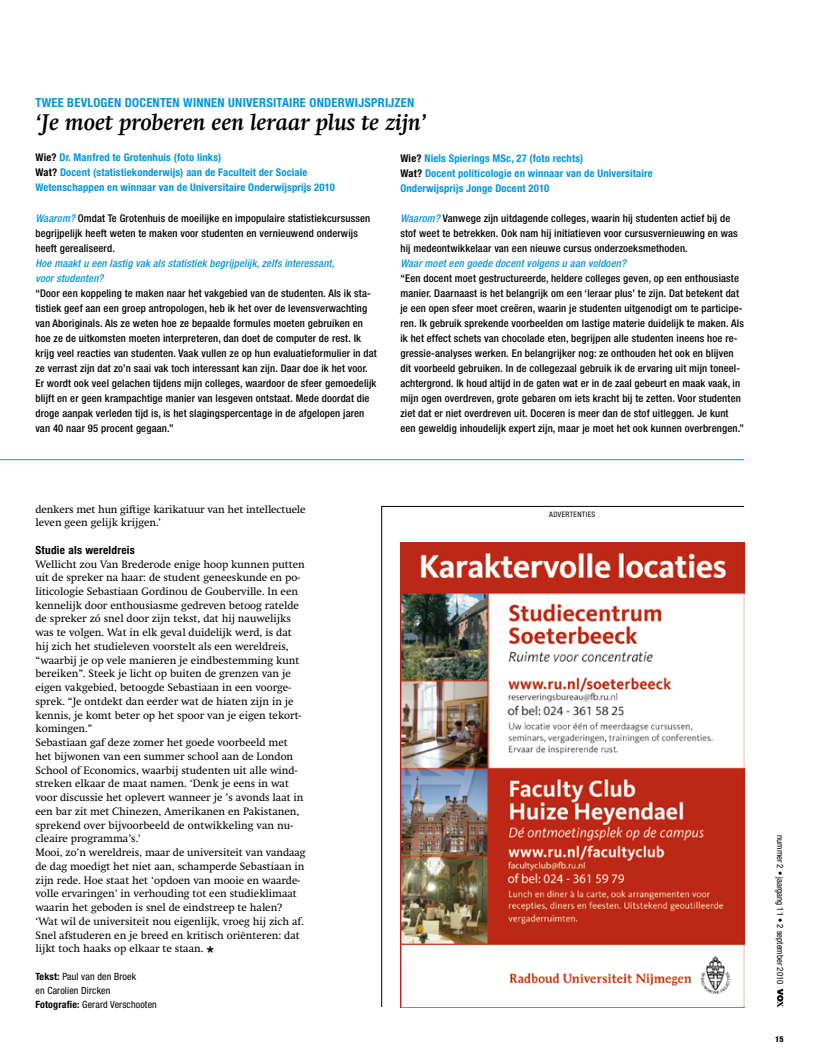
<style>
.page{position:relative;width:815px;height:1063px;background:#fff}
.page>*{position:absolute;margin:0;border:0;box-sizing:border-box;transform-origin:0 0}
.t1{font:italic 700 22.5px "Swift";color:#000}
.t2{font:700 condensed 12.5px "Helvetica Neue";color:#0096d9}
.t3{font:700 condensed 11.25px "Helvetica Neue";letter-spacing:.025em;color:#000}
.t4{font:500 condensed 10.62px/15px "Helvetica Neue";letter-spacing:.015em;color:#000}
.t5{font:10.62px/13.8px "Swift";color:#000}
.t6{font:700 condensed 10.62px/15px "Helvetica Neue";letter-spacing:.015em;color:#0096d9}
.t7{font:condensed 10px/13.8px "Helvetica Neue";letter-spacing:.015em;color:#000}
.t8{font:condensed 8.75px "Helvetica Neue";color:#000}
.t9{font:800 condensed 8.12px "Helvetica Neue";color:#000}
.t10{font:condensed 7.5px "Helvetica Neue";letter-spacing:.05em;color:#000}
.s1{color:#000}
.s2{font-style:italic;color:#0096d9}
.s3{font-weight:700}
</style>
<div class="page">
<svg style="left:381px;top:506px;width:364px;height:502px"></svg>
<svg style="left:777px;top:989px;width:6px;height:19px"></svg>
<img style="left:401px;top:542px;width:343px;height:465px">
<hr style="left:0;top:459px;width:744px;height:1px;background:#0096d9">
<p class="t2" style="left:35px;top:95px;width:15px">Twee</p>
<p class="t2" style="left:67px;top:95px;width:8px">bevlogen</p>
<p class="t2" style="left:125px;top:95px;width:8px">docenten</p>
<p class="t2" style="left:183px;top:95px;width:8px">winnen</p>
<p class="t2" style="left:228px;top:95px;width:7px">universitaire</p>
<p class="t2" style="left:309px;top:95px;width:8px">onderwijsprij</p>
<p class="t2" style="left:395px;top:95px;width:14px">zen</p>
<p class="t1" style="left:35px;top:109px;width:393px">‘Je moet proberen een leraar plus te zijn’</p>
<p class="t6" style="left:35px;top:150px;width:301px"><span class="s1">Wie?</span> Dr. Manfred te Grotenhuis (foto links)<br><span class="s1">Wat?</span> Docent (statistiekonderwijs) aan de Faculteit der Sociale<br>Wetenschappen en winnaar van de Universitaire Onderwijsprijs 2010</p>
<p class="t4" style="left:35px;top:210px;width:343px"><span class="s2">Waarom?</span> Omdat Te Grotenhuis de moeilijke en impopulaire statistiekcursussen begrijpelijk heeft weten te maken voor studenten en vernieuwend onderwijs heeft gerealiseerd.<br><span class="s2">Hoe maakt u een lastig vak als statistiek begrijpelijk, zelfs interessant,<br>voor studenten?<br></span>“Door een koppeling te maken naar het vakgebied van de studenten. Als ik sta&shy;tistiek geef aan een groep antropologen, heb ik het over de levensverwachting van Aboriginals. Als ze weten hoe ze bepaalde formules moeten gebruiken en hoe ze de uitkomsten moeten interpreteren, dan doet de computer de rest. Ik krijg veel reacties van studenten. Vaak vullen ze op hun evaluatieformulier in dat ze verrast zijn dat zo’n saai vak toch interessant kan zijn. Daar doe ik het voor.<br>Er wordt ook veel gelachen tijdens mijn colleges, waardoor de sfeer gemoedelijk blijft en er geen krampachtige manier van lesgeven ontstaat. Mede doordat die droge aanpak verleden tijd is, is het slagingspercentage in de afgelopen jaren van 40 naar 95 procent gegaan.”</p>
<p class="t6" style="left:400px;top:150px;width:254px"><span class="s1">Wie?</span> Niels Spierings MSc, 27 (foto rechts)<br><span class="s1">Wat?</span> Docent politicologie en winnaar van de Universitaire<br>Onderwijsprijs Jonge Docent 2010</p>
<p class="t4" style="left:400px;top:210px;width:345px"><span class="s2">Waarom?</span> Vanwege zijn uitdagende colleges, waarin hij studenten actief bij de stof weet te betrekken. Ook nam hij initiatieven voor cursusvernieuwing en was hij medeontwikkelaar van een nieuwe cursus onderzoeksmethoden.<br><span class="s2">Waar moet een goede docent volgens u aan voldoen?<br></span>“Een docent moet gestructureerde, heldere colleges geven, op een enthousiaste manier. Daarnaast is het belangrijk om een ‘leraar plus’ te zijn. Dat betekent dat je een open sfeer moet creëren, waarin je studenten uitgenodigt om te participe&shy;ren. Ik gebruik sprekende voorbeelden om lastige materie duidelijk te maken. Als ik het effect schets van chocolade eten, begrijpen alle studenten ineens hoe re&shy;gressie-analyses werken. En belangrijker nog: ze onthouden het ook en blijven dit voorbeeld gebruiken. In de collegezaal gebruik ik de ervaring uit mijn toneel&shy;achtergrond. Ik houd altijd in de gaten wat er in de zaal gebeurt en maak vaak, in mijn ogen overdreven, grote gebaren om iets kracht bij te zetten. Voor studenten ziet dat er niet overdreven uit. Doceren is meer dan de stof uitleggen. Je kunt een geweldig inhoudelijk expert zijn, maar je moet het ook kunnen overbrengen.”</p>
<p class="t5" style="left:35px;top:502px;width:272px">denkers met hun giftige karikatuur van het intellectuele leven geen gelijk krijgen.’</p>
<p class="t3" style="left:35px;top:543px;width:101px">Studie als wereldreis</p>
<p class="t5" style="left:35px;top:557px;width:272px">Wellicht zou Van Brederode enige hoop kunnen putten uit de spreker na haar: de student geneeskunde en po&shy;liticologie Sebastiaan Gordinou de Gouberville. In een kennelijk door enthousiasme gedreven betoog ratelde de spreker zó snel door zijn tekst, dat hij nauwelijks was te volgen. Wat in elk geval duidelijk werd, is dat hij zich het studieleven voorstelt als een wereldreis, “waarbij je op vele manieren je eindbestemming kunt bereiken”. Steek je licht op buiten de grenzen van je eigen vakgebied, betoogde Sebastiaan in een voorge&shy;sprek. “Je ontdekt dan eerder wat de hiaten zijn in je kennis, je komt beter op het spoor van je eigen tekort&shy;komingen.”<br>Sebastiaan gaf deze zomer het goede voorbeeld met het bijwonen van een summer school aan de London School of Economics, waarbij studenten uit alle wind&shy;streken elkaar de maat namen. ‘Denk je eens in wat voor discussie het oplevert wanneer je ’s avonds laat in een bar zit met Chinezen, Amerikanen en Pakistanen, sprekend over bijvoorbeeld de ontwikkeling van nu&shy;cleaire programma’s.’<br>Mooi, zo’n wereldreis, maar de universiteit van vandaag de dag moedigt het niet aan, schamperde Sebastiaan in zijn rede. Hoe staat het ‘opdoen van mooie en waarde&shy;volle ervaringen’ in verhouding tot een studieklimaat waarin het geboden is snel de eindstreep te halen? ‘Wat wil de universiteit nou eigenlijk, vroeg hij zich af.<br>Snel afstuderen en je breed en kritisch oriënteren: dat lijkt toch haaks op elkaar te staan. ➢</p>
<p class="t7" style="left:35px;top:970px;width:123px"><span class="s3">Tekst:</span> Paul van den Broek<br>en Carolien Dircken<br><span class="s3">Fotografie:</span> Gerard Verschooten</p>
<p class="t10" style="left:549px;top:510px;width:48px">advertenties</p>
<p class="t8" style="left:785px;top:835px;width:151px;rotate:90deg">nummer 2 • jaargang 11 • 2 september 2010</p>
<p class="t9" style="left:775px;top:1034px;width:10px">15</p>
</div>
